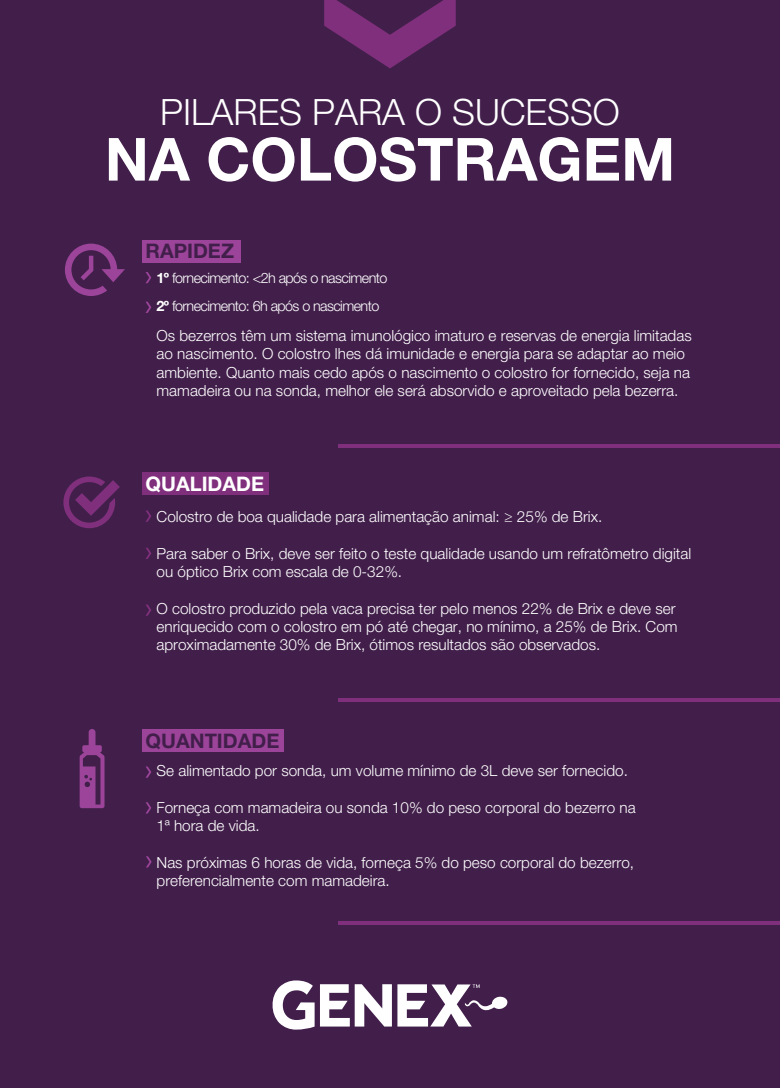
<style>
.page{position:relative;width:780px;height:1088px;background:#421f4b}
.page>*{position:absolute;margin:0;border:0;box-sizing:border-box;transform-origin:0 0}
.t1{font:700 59.5px "Helvetica Neue LT Std";color:#fff}
.t2{font:300 36.25px "Helvetica Neue LT Std";color:#fff}
.t3{font:700 20px "Helvetica Neue LT Std";color:#421f4b}
.t4{font:700 20px "Helvetica Neue LT Std";color:#fff}
.t5{font:300 15.25px/18.4px "Helvetica Neue LT Std";color:#fff}
.t6{font:300 14.38px/27.5px "Helvetica Neue LT Std";letter-spacing:-.04em;color:#fff}
.s1{font-weight:700}
</style>
<div class="page">
<div style="left:142px;top:240px;width:98px;height:23px;background:#9b4499"></div>
<div style="left:142px;top:472px;width:126px;height:23px;background:#802f7c"></div>
<hr style="left:338px;top:445px;width:442px;height:3px;background:#802f7c">
<div style="left:142px;top:729px;width:141px;height:23px;background:#9b4499"></div>
<svg style="left:145px;top:272px;width:6px;height:11px"></svg>
<svg style="left:145px;top:302px;width:6px;height:11px"></svg>
<svg style="left:146px;top:510px;width:5px;height:12px"></svg>
<svg style="left:146px;top:548px;width:5px;height:11px"></svg>
<svg style="left:146px;top:604px;width:5px;height:12px"></svg>
<svg style="left:145px;top:766px;width:6px;height:12px"></svg>
<svg style="left:145px;top:802px;width:6px;height:11px"></svg>
<svg style="left:146px;top:856px;width:6px;height:11px"></svg>
<svg style="left:65px;top:244px;width:60px;height:52px"></svg>
<svg style="left:63px;top:476px;width:57px;height:52px"></svg>
<svg style="left:80px;top:729px;width:24px;height:79px"></svg>
<svg style="left:272px;top:980px;width:42px;height:50px"></svg>
<svg style="left:320px;top:984px;width:187px;height:42px"></svg>
<svg style="left:324px;top:0;width:132px;height:68px"></svg>
<hr style="left:338px;top:698px;width:442px;height:3px;background:#802f7c">
<hr style="left:338px;top:921px;width:442px;height:4px;background:#802f7c">
<h2 class="t2" style="left:160px;top:90px;width:461px">PILARES PARA O SUCESSO</h2>
<h1 class="t1" style="left:105px;top:123px;width:572px">NA COLOSTRAGEM</h1>
<h3 class="t3" style="left:145px;top:239px;width:90px">RAPIDEZ</h3>
<p class="t6" style="left:156px;top:264px;width:232px"><span class="s1">1º</span> fornecimento: &lt;2h após o nascimento<br><span class="s1">2º</span> fornecimento: 6h após o nascimento</p>
<p class="t5" style="left:156px;top:326px;width:536px">Os bezerros têm um sistema imunológico imaturo e reservas de energia limitadas ao nascimento. O colostro lhes dá imunidade e energia para se adaptar ao meio ambiente. Quanto mais cedo após o nascimento o colostro for fornecido, seja na mamadeira ou na sonda, melhor ele será absorvido e aproveitado pela bezerra.</p>
<h3 class="t4" style="left:145px;top:472px;width:120px">QUALIDADE</h3>
<p class="t5" style="left:156px;top:507px;width:447px">Colostro de boa qualidade para alimentação animal: ≥ 25% de Brix.</p>
<p class="t5" style="left:156px;top:544px;width:536px">Para saber o Brix, deve ser feito o teste qualidade usando um refratômetro digital ou óptico Brix com escala de 0-32%.</p>
<p class="t5" style="left:156px;top:599px;width:522px">O colostro produzido pela vaca precisa ter pelo menos 22% de Brix e deve ser enriquecido com o colostro em pó até chegar, no mínimo, a 25% de Brix. Com aproximadamente 30% de Brix, ótimos resultados são observados.</p>
<h3 class="t3" style="left:145px;top:728px;width:135px">QUANTIDADE</h3>
<p class="t5" style="left:156px;top:761px;width:473px">Se alimentado por sonda, um volume mínimo de 3L deve ser fornecido.</p>
<p class="t5" style="left:156px;top:798px;width:480px">Forneça com mamadeira ou sonda 10% do peso corporal do bezerro na<br>1ª hora de vida.</p>
<p class="t5" style="left:156px;top:853px;width:479px">Nas próximas 6 horas de vida, forneça 5% do peso corporal do bezerro, preferencialmente com mamadeira.</p>
</div>
